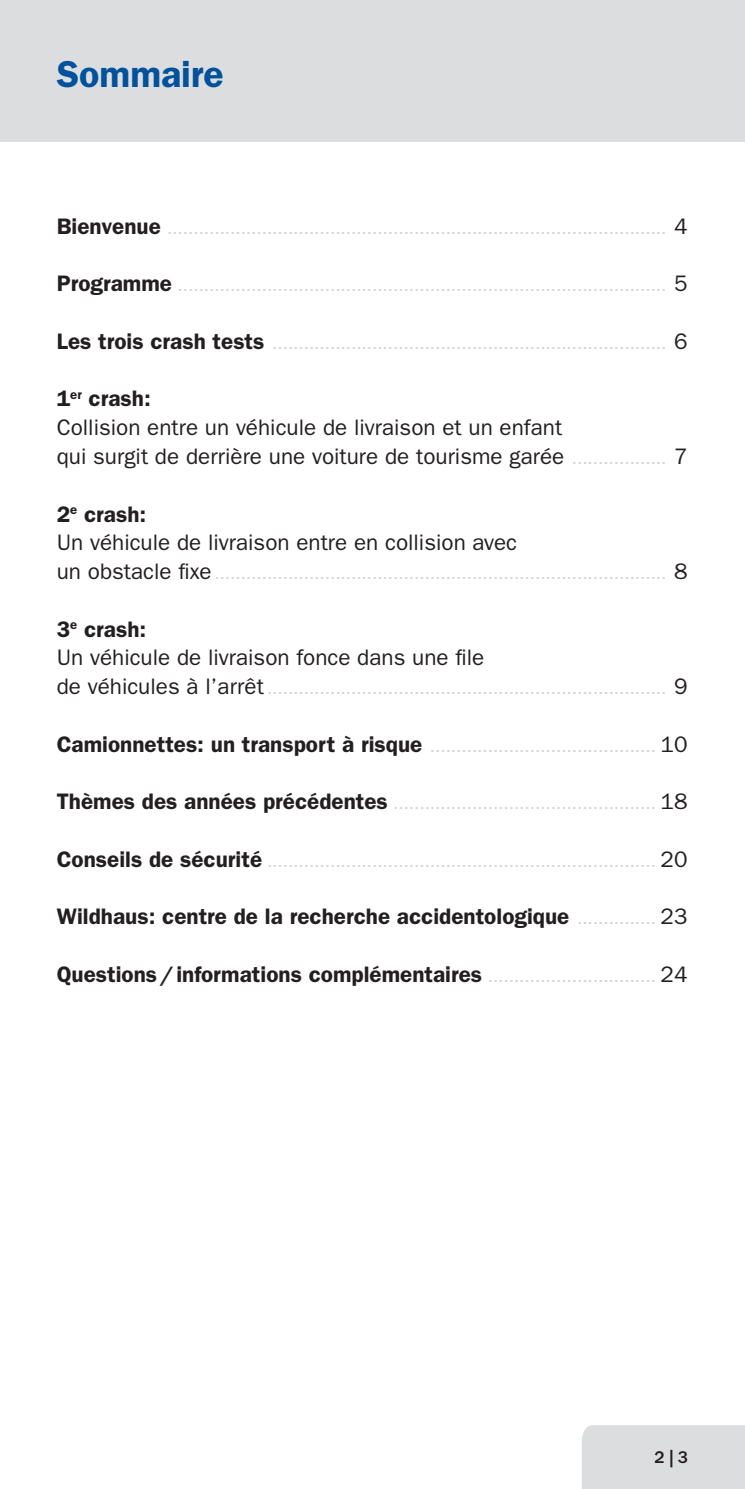
<style>
.page{position:relative;width:745px;height:1489px;background:#fff}
.page>*{position:absolute;margin:0;border:0;box-sizing:border-box;transform-origin:0 0}
.t1{font:600 37.5px "ITC Franklin Gothic Std";color:#01519b}
.t2{font:22.5px/28.8px "ITC Franklin Gothic Std";color:#231f20}
.t3{font:600 22.5px "ITC Franklin Gothic Std";color:#231f20}
.t4{font:17.5px "ITC Franklin Gothic Std";color:#d1d2d4}
.t5{font:500 17.5px "ITC Franklin Gothic Std";color:#231f20}
.s1{font-weight:600;font-size:22.5px;color:#231f20}
.s2{font-size:22.5px;color:#231f20}
.s3{font-weight:600}
.s4{font-size:17.5px;color:#d1d2d4}
.s5{font-weight:400;font-size:17.5px;color:#d1d2d4}
.s6{font-weight:400}
</style>
<div class="page">
<div style="left:0;top:0;width:744px;height:142px;background:#dcdddf"></div>
<div style="left:582px;top:1425px;width:162px;height:63px;background:#dcdddf"></div>
<h1 class="t1" style="left:57px;top:52px;width:168px">Sommaire</h1>
<p class="t4" style="left:57px;top:218px;width:632px"><span class="s1">Bienvenue</span> ............................................................................................... <span class="s2">4</span></p>
<p class="t4" style="left:57px;top:275px;width:631px"><span class="s1">Programme</span> ............................................................................................. <span class="s2">5</span></p>
<p class="t4" style="left:57px;top:333px;width:631px"><span class="s1">Les trois crash tests</span> ........................................................................... <span class="s2">6</span></p>
<p class="t2" style="left:57px;top:384px;width:631px"><span class="s3">1</span><sup>er</sup> <span class="s3">crash:<br></span>Collision entre un véhicule de livraison et un enfant<br>qui surgit de derrière une voiture de tourisme garée <span class="s4">..................</span> 7</p>
<p class="t2" style="left:57px;top:499px;width:461px"><span class="s3">2</span><sup>e</sup> <span class="s3">crash:<br></span>Un véhicule de livraison entre en collision avec</p>
<p class="t4" style="left:57px;top:563px;width:632px"><span class="s2">un obstacle fixe</span>...................................................................................... <span class="s2">8</span></p>
<p class="t2" style="left:57px;top:614px;width:429px"><span class="s3">3</span><sup>e</sup> <span class="s3">crash:<br></span>Un véhicule de livraison fonce dans une file</p>
<p class="t4" style="left:57px;top:678px;width:632px"><span class="s2">de véhicules à l’arrêt</span> ............................................................................ <span class="s2">9</span></p>
<p class="t4" style="left:57px;top:735px;width:631px"><span class="s1">Camionnettes: un transport à risque</span> ........................................... <span class="s2">10</span></p>
<p class="t4" style="left:57px;top:793px;width:632px"><span class="s1">Thèmes des années précédentes</span> .................................................. <span class="s2">18</span></p>
<p class="t4" style="left:57px;top:850px;width:632px"><span class="s1">Conseils de sécurité</span> .......................................................................... <span class="s2">20</span></p>
<p class="t3" style="left:57px;top:903px;width:632px">Wildhaus: centre de la recherche accidentologique <span class="s5">...............</span> <span class="s6">23</span></p>
<p class="t3" style="left:57px;top:960px;width:632px">Questions/informations complémentaires <span class="s5">................................</span> <span class="s6">24</span></p>
<p class="t5" style="left:654px;top:1447px;width:35px">2|3</p>
</div>
